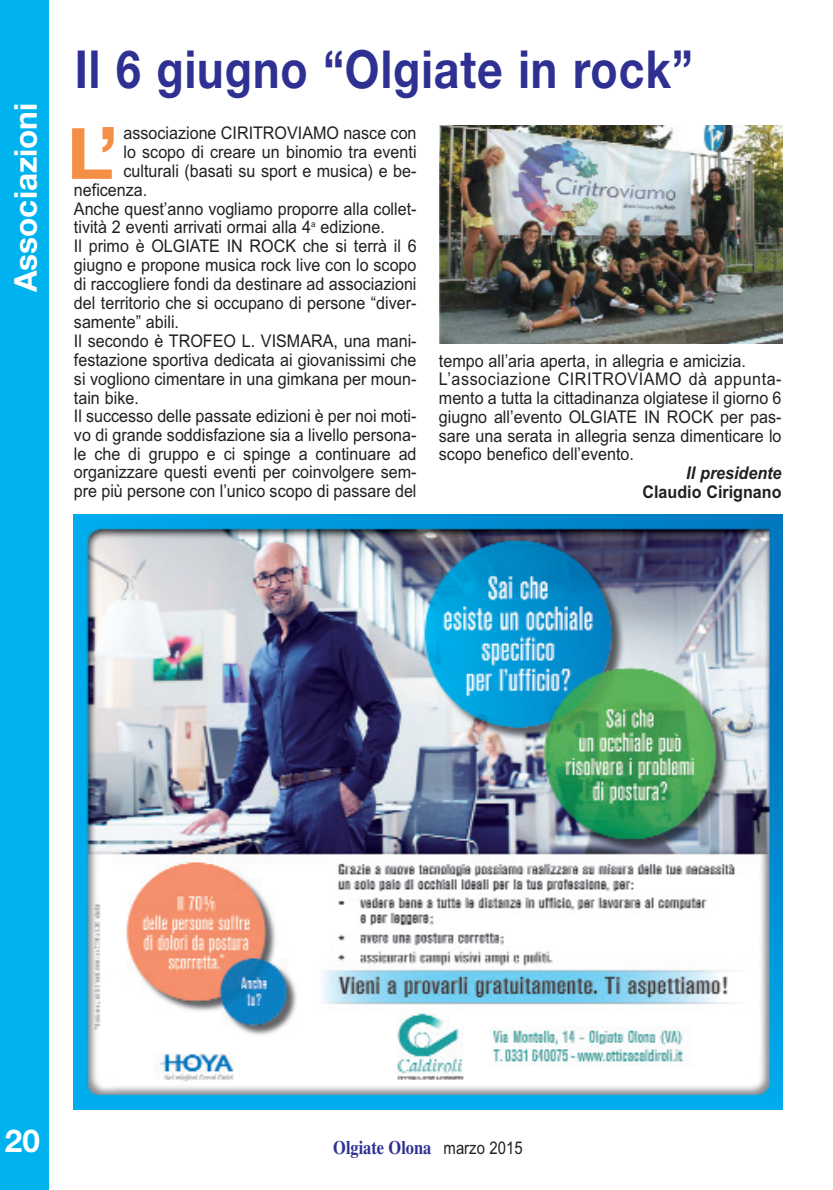
<style>
.page{position:relative;width:833px;height:1190px;background:#fff}
.page>*{position:absolute;margin:0;border:0;box-sizing:border-box;transform-origin:0 0}
.t1{font:700 70.88px "Helvetica Neue";color:#f68f46;scale:1.11 1}
.t2{font:700 52.5px "Helvetica Neue";letter-spacing:.02em;color:#2e3092;scale:.85 1}
.t3{font:700 31.5px "Helvetica Neue";color:#fff}
.t4{font:700 19.25px "Times";color:#2e3092;scale:.85 1}
.t5{font:17.5px/18.7px "Arial";color:#231f20;scale:.92 1}
.t6{font:700 17.5px "Arial";color:#231f20;scale:.92 1}
.t7{font:italic 700 17.5px "Arial";color:#231f20;scale:.92 1}
.s1{font-size:78.75px}
.s2{font-family:"Arial";font-weight:400;font-size:17.5px;color:#231f20}
</style>
<div class="page">
<div style="left:0;top:0;width:48px;height:1190px;background:#00b3ef"></div>
<img style="left:439px;top:125px;width:344px;height:218px">
<img style="left:73px;top:515px;width:709px;height:595px">
<h3 class="t3" style="left:14px;top:292px;width:191px;rotate:-90deg">Associazioni</h3>
<h2 class="t2" style="left:75px;top:50px;width:728px">Il 6 giugno “Olgiate in rock”</h2>
<h1 class="t1" style="left:67px;top:128px;width:49px">L<span class="s1">’</span></h1>
<p class="t5" style="left:124px;top:125px;width:320px">associazione CIRITROVIAMO nasce con</p>
<p class="t5" style="left:124px;top:144px;width:320px">lo scopo di creare un binomio tra eventi</p>
<p class="t5" style="left:124px;top:163px;width:320px">culturali (basati su sport e musica) e be-</p>
<p class="t5" style="left:74px;top:182px;width:81px">neficenza.</p>
<p class="t5" style="left:74px;top:201px;width:374px">Anche quest’anno vogliamo proporre alla collet-</p>
<p class="t5" style="left:74px;top:220px;width:339px">tività 2 eventi arrivati ormai alla 4<sup>a</sup> edizione.</p>
<p class="t5" style="left:74px;top:239px;width:374px">Il primo è OLGIATE IN ROCK che si terrà il 6</p>
<p class="t5" style="left:74px;top:257px;width:374px">giugno e propone musica rock live con lo scopo</p>
<p class="t5" style="left:74px;top:276px;width:374px">di raccogliere fondi da destinare ad associazioni</p>
<p class="t5" style="left:74px;top:295px;width:374px">del territorio che si occupano di persone “diver-</p>
<p class="t5" style="left:74px;top:314px;width:116px">samente” abili.</p>
<p class="t5" style="left:74px;top:333px;width:374px">Il secondo è TROFEO L. VISMARA, una mani-</p>
<p class="t5" style="left:74px;top:352px;width:374px">festazione sportiva dedicata ai giovanissimi che</p>
<p class="t5" style="left:74px;top:371px;width:374px">si vogliono cimentare in una gimkana per moun-</p>
<p class="t5" style="left:74px;top:390px;width:72px">tain bike.</p>
<p class="t5" style="left:74px;top:409px;width:374px">Il successo delle passate edizioni è per noi moti-</p>
<p class="t5" style="left:74px;top:427px;width:374px">vo di grande soddisfazione sia a livello persona-</p>
<p class="t5" style="left:74px;top:446px;width:374px">le che di gruppo e ci spinge a continuare ad</p>
<p class="t5" style="left:74px;top:465px;width:374px">organizzare questi eventi per coinvolgere sem-</p>
<p class="t5" style="left:74px;top:483px;width:374px">pre più persone con l’unico scopo di passare del</p>
<p class="t5" style="left:439px;top:353px;width:374px">tempo all’aria aperta, in allegria e amicizia.<br>L’associazione CIRITROVIAMO dà appunta&shy;mento a tutta la cittadinanza olgiatese il giorno 6 giugno all’evento OLGIATE IN ROCK per pas&shy;sare una serata in allegria senza dimenticare lo scopo benefico dell’evento.</p>
<p class="t7" style="left:686px;top:466px;width:105px">Il presidente</p>
<p class="t6" style="left:643px;top:485px;width:153px">Claudio Cirignano</p>
<h3 class="t3" style="left:5px;top:1129px;width:37px">20</h3>
<p class="t4" style="left:333px;top:1141px;width:224px">Olgiate Olona <span class="s2">marzo 2015</span></p>
</div>
